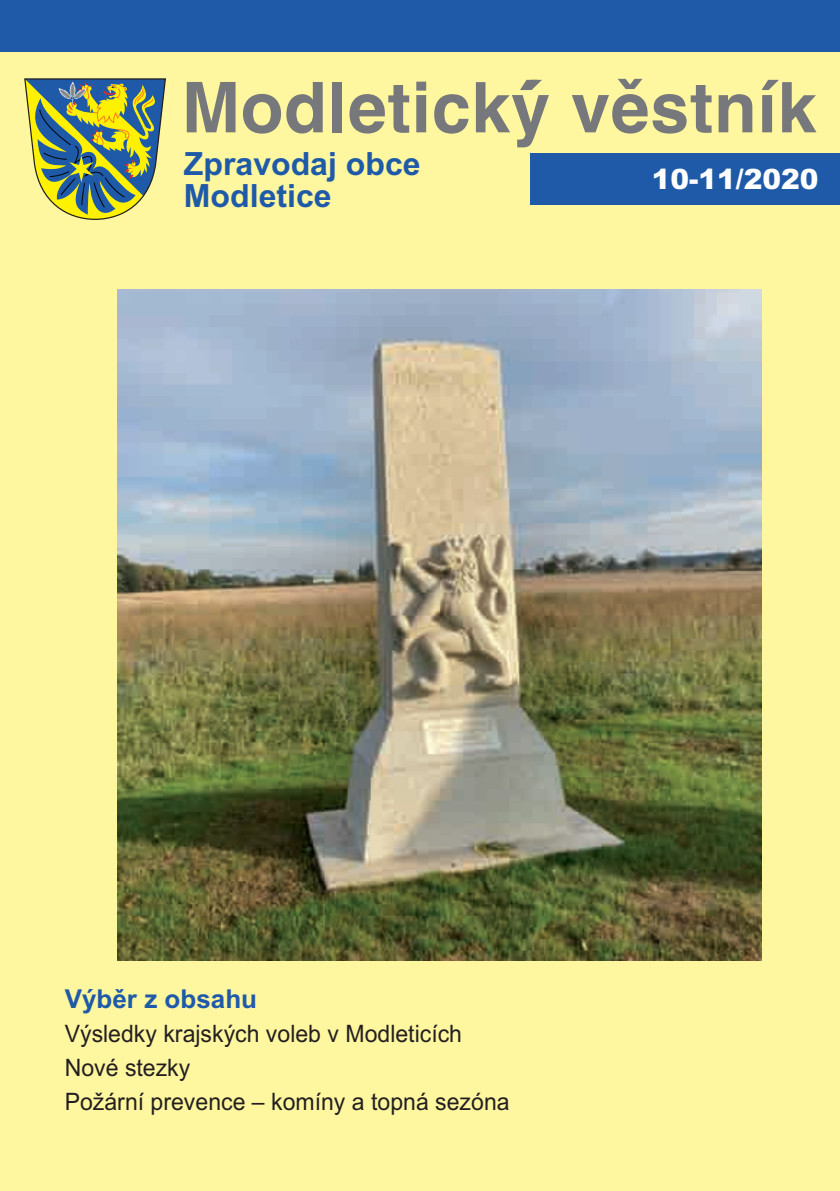
<style>
.page{position:relative;width:840px;height:1191px;background:#fff}
.page>*{position:absolute;margin:0;border:0;box-sizing:border-box;transform-origin:0 0}
.t1{font:700 70px "Helvetica";letter-spacing:.01em;color:#76787b}
.t2{font:700 32px/32px "Arial";color:#1f5aa9}
.t3{font:900 28px "Arial";color:#fff}
.t4{font:700 26px "Arial";color:#1f5aa9}
.t5{font:24px/34px "Arial";color:#231f20;scale:.96 1}
</style>
<div class="page">
<div style="left:0;top:0;width:839px;height:1191px;background:#fff79f"></div>
<div style="left:0;top:0;width:839px;height:51px;background:#1f5aa9"></div>
<svg style="left:24px;top:78px;width:142px;height:142px"></svg>
<div style="left:530px;top:153px;width:309px;height:51px;background:#1f5aa9"></div>
<img style="left:118px;top:290px;width:643px;height:670px">
<h1 class="t1" style="left:181px;top:82px;width:636px">Modletický́věstník</h1>
<h2 class="t2" style="left:184px;top:147px;width:238px">Zpravodaj obce<br>Modletice</h2>
<p class="t3" style="left:651px;top:163px;width:168px">10-11/2020</p>
<p class="t4" style="left:65px;top:984px;width:194px">Výběr z obsahu</p>
<p class="t5" style="left:65px;top:1019px;width:464px">Výsledky krajských voleb v Modleticích<br>Nové stezky<br>Požární prevence – komíny a topná sezóna</p>
</div>
